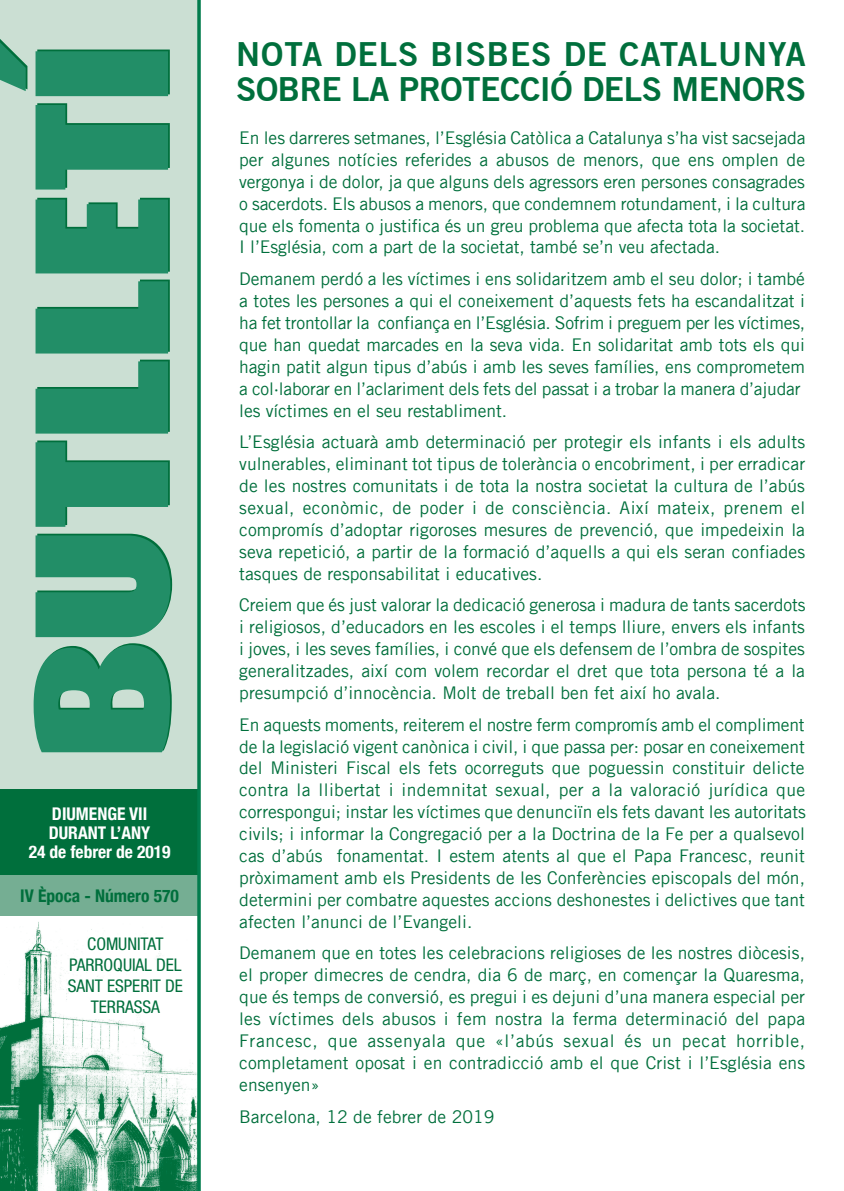
<style>
.page{position:relative;width:844px;height:1191px;background:#fff}
.page>*{position:absolute;margin:0;border:0;box-sizing:border-box;transform-origin:0 0}
.t1{font:700 33.25px/35px "Trade Gothic No.2";letter-spacing:-.015em;color:#006f3c}
.t2{font:17.5px/21.9px "Trade Gothic LT";letter-spacing:-.005em;color:#006f3c;text-align:justify}
.t3{font:condensed 17.5px/21px "Helvetica Neue";letter-spacing:-.005em;color:#006f3c;text-align:center}
.t4{font:700 condensed 17.5px/19.2px "Helvetica Neue";color:#fff;text-align:center}
.t5{font:700 condensed 17.5px "Helvetica Neue";color:#006f3c}
</style>
<div class="page">
<img style="left:0;top:922px;width:197px;height:269px">
<div style="left:0;top:0;width:198px;height:795px;background:#cbdfd3"></div>
<div style="left:0;top:839px;width:199px;height:77px;background:#75ae93"></div>
<div style="left:0;top:789px;width:199px;height:86px;background:#006f3c"></div>
<svg style="left:197px;top:0;width:4px;height:1191px;background:#1b895e"></svg>
<svg style="left:34px;top:643px;width:138px;height:109px"></svg>
<svg style="left:36px;top:534px;width:136px;height:103px;background:#3b9976"></svg>
<svg style="left:36px;top:440px;width:134px;height:87px"></svg>
<svg style="left:36px;top:360px;width:134px;height:73px"></svg>
<svg style="left:36px;top:279px;width:134px;height:74px"></svg>
<svg style="left:36px;top:198px;width:134px;height:75px;background:#369772"></svg>
<svg style="left:36px;top:103px;width:134px;height:86px"></svg>
<svg style="left:0;top:39px;width:170px;height:57px"></svg>
<p class="t4" style="left:29px;top:803px;width:143px">DIUMENGE VII<br>DURANT L’ANY<br>24 de febrer de 2019</p>
<p class="t5" style="left:20px;top:885px;width:160px">IV Època - Número 570</p>
<p class="t3" style="left:68px;top:933px;width:116px">COMUNITAT<br>PARROQUIAL DEL<br>SANT ESPERIT DE<br>TERRASSA</p>
<p class="t1" style="left:236px;top:36px;width:571px">NOTA DELS BISBES DE CATALUNYA<br>SOBRE LA PROTECCIÓ DELS MENORS</p>
<p class="t2" style="left:239px;top:127px;width:568px">En les darreres setmanes, l’Església Catòlica a Catalunya s’ha vist sacsejada per algunes notícies referides a abusos de menors, que ens omplen de vergonya i de dolor, ja que alguns dels agressors eren persones consagrades o sacerdots. Els abusos a menors, que condemnem rotundament, i la cultura que els fomenta o justifica és un greu problema que afecta tota la societat.<br>I l’Església, com a part de la societat, també se’n veu afectada.</p>
<p class="t2" style="left:239px;top:268px;width:567px;text-align:left">Demanem perdó a les víctimes i ens solidaritzem amb el seu dolor; i també a totes les persones a qui el coneixement d’aquests fets ha escandalitzat i ha fet trontollar la confiança en l’Església. Sofrim i preguem per les víctimes, que han quedat marcades en la seva vida. En solidaritat amb tots els qui hagin patit algun tipus d’abús i amb les seves famílies, ens comprometem a col·laborar en l’aclariment dels fets del passat i a trobar la manera d’ajudar les víctimes en el seu restabliment.</p>
<p class="t2" style="left:239px;top:431px;width:567px">L’Església actuarà amb determinació per protegir els infants i els adults vulnerables, eliminant tot tipus de tolerància o encobriment, i per erradicar de les nostres comunitats i de tota la nostra societat la cultura de l’abús sexual, econòmic, de poder i de consciència. Així mateix, prenem el compromís d’adoptar rigoroses mesures de prevenció, que impedeixin la seva repetició, a partir de la formació d’aquells a qui els seran confiades tasques de responsabilitat i educatives.</p>
<p class="t2" style="left:239px;top:594px;width:567px">Creiem que és just valorar la dedicació generosa i madura de tants sacerdots i religiosos, d’educadors en les escoles i el temps lliure, envers els infants i joves, i les seves famílies, i convé que els defensem de l’ombra de sospites generalitzades, així com volem recordar el dret que tota persona té a la presumpció d’innocència. Molt de treball ben fet així ho avala.</p>
<p class="t2" style="left:239px;top:713px;width:568px">En aquests moments, reiterem el nostre ferm compromís amb el compliment de la legislació vigent canònica i civil, i que passa per: posar en coneixement del Ministeri Fiscal els fets ocorreguts que poguessin constituir delicte contra la llibertat i indemnitat sexual, per a la valoració jurídica que correspongui; instar les víctimes que denunciïn els fets davant les autoritats civils; i informar la Congregació per a la Doctrina de la Fe per a qualsevol cas d’abús fonamentat. I estem atents al que el Papa Francesc, reunit pròximament amb els Presidents de les Conferències episcopals del món, determini per combatre aquestes accions deshonestes i delictives que tant afecten l’anunci de l’Evangeli.</p>
<p class="t2" style="left:239px;top:942px;width:567px">Demanem que en totes les celebracions religioses de les nostres diòcesis, el proper dimecres de cendra, dia 6 de març, en començar la Quaresma, que és temps de conversió, es pregui i es dejuni d’una manera especial per les víctimes dels abusos i fem nostra la ferma determinació del papa Francesc, que assenyala que «l’abús sexual és un pecat horrible, completament oposat i en contradicció amb el que Crist i l’Església ens ensenyen»</p>
<p class="t2" style="left:239px;top:1105px;width:257px">Barcelona, 12 de febrer de 2019</p>
</div>
